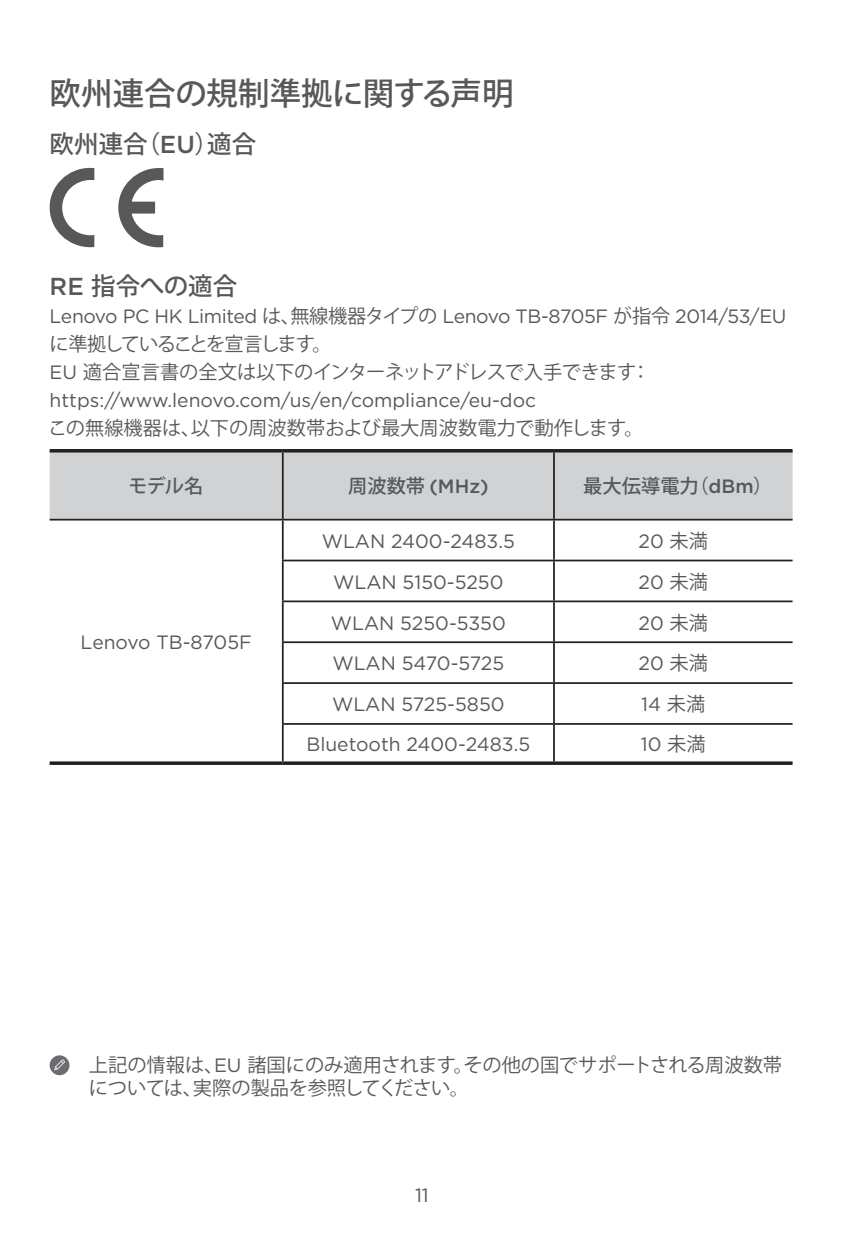
<style>
.page{position:relative;width:844px;height:1241px;background:#fff}
.page>*{position:absolute;margin:0;border:0;box-sizing:border-box;transform-origin:0 0}
.t1{font:500 31.5px "Koz Go Pro";letter-spacing:-.005em;color:#57585a}
.t2{font:500 24.5px "Koz Go Pro";color:#57585a}
.t3{font:19.25px "Gotham";color:#57585a}
.t4{font:19.25px/23.1px "Koz Go Pro";letter-spacing:-.02em;color:#57585a}
.t5{font:19.25px "Gotham";letter-spacing:-.02em;color:#57585a}
.t6{font:19.25px/28px "Koz Go Pro";letter-spacing:-.04em;color:#57585a}
.t7{font:19.25px "Koz Go Pro";color:#57585a}
.t8{font:500 19.25px "Koz Go Pro";color:#57585a}
.t9{font:500 19.25px "Gotham";color:#57585a}
.s1{font-family:"Gotham"}
.s2{font-family:"Koz Go Pro"}
</style>
<div class="page">
<svg style="left:118px;top:168px;width:45px;height:79px"></svg>
<svg style="left:50px;top:168px;width:44px;height:79px"></svg>
<div style="left:50px;top:452px;width:742px;height:66px;background:#d1d2d4"></div>
<hr style="left:50px;top:449px;width:233px;height:3px;background:#231f20">
<hr style="left:283px;top:449px;width:271px;height:3px;background:#231f20">
<hr style="left:554px;top:449px;width:238px;height:3px;background:#231f20">
<hr style="left:50px;top:761px;width:233px;height:3px;background:#231f20">
<hr style="left:283px;top:761px;width:271px;height:3px;background:#231f20">
<hr style="left:554px;top:761px;width:238px;height:3px;background:#231f20">
<hr style="left:282px;top:452px;width:1px;height:66px;background:#231f20">
<hr style="left:553px;top:452px;width:1px;height:66px;background:#231f20">
<hr style="left:50px;top:518px;width:233px;height:2px;background:#231f20">
<hr style="left:283px;top:518px;width:271px;height:2px;background:#231f20">
<hr style="left:282px;top:520px;width:1px;height:39px;background:#231f20">
<hr style="left:554px;top:518px;width:238px;height:2px;background:#231f20">
<hr style="left:553px;top:520px;width:1px;height:39px;background:#231f20">
<hr style="left:282px;top:559px;width:272px;height:2px;background:#231f20">
<hr style="left:282px;top:561px;width:1px;height:39px;background:#231f20">
<hr style="left:554px;top:559px;width:238px;height:2px;background:#231f20">
<hr style="left:553px;top:561px;width:1px;height:39px;background:#231f20">
<hr style="left:282px;top:600px;width:272px;height:2px;background:#231f20">
<hr style="left:282px;top:602px;width:1px;height:39px;background:#231f20">
<hr style="left:554px;top:600px;width:238px;height:2px;background:#231f20">
<hr style="left:553px;top:602px;width:1px;height:39px;background:#231f20">
<hr style="left:282px;top:641px;width:272px;height:2px;background:#231f20">
<hr style="left:282px;top:643px;width:1px;height:39px;background:#231f20">
<hr style="left:554px;top:641px;width:238px;height:2px;background:#231f20">
<hr style="left:553px;top:643px;width:1px;height:39px;background:#231f20">
<hr style="left:282px;top:682px;width:272px;height:1px;background:#231f20">
<hr style="left:282px;top:683px;width:1px;height:40px;background:#231f20">
<hr style="left:554px;top:682px;width:238px;height:1px;background:#231f20">
<hr style="left:553px;top:683px;width:1px;height:40px;background:#231f20">
<hr style="left:282px;top:723px;width:272px;height:1px;background:#231f20">
<hr style="left:282px;top:724px;width:1px;height:37px;background:#231f20">
<hr style="left:554px;top:723px;width:238px;height:1px;background:#231f20">
<hr style="left:553px;top:724px;width:1px;height:37px;background:#231f20">
<div style="left:50px;top:1055px;width:19px;height:19px;background:#6c6d70;border-radius:50%"></div>
<svg style="left:54px;top:1059px;width:11px;height:10px"></svg>
<h1 class="t1" style="left:50px;top:73px;width:465px">欧州連合の規制準拠に関する声明</h1>
<p class="t2" style="left:50px;top:128px;width:208px">欧州連合（<span class="s1">EU</span>）適合</p>
<p class="t2" style="left:50px;top:270px;width:189px"><span class="s1">RE</span> 指令への適合</p>
<p class="t5" style="left:50px;top:304px;width:738px">Lenovo PC HK Limited <span class="s2">は、無線機器タイプの</span> Lenovo TB-8705F <span class="s2">が指令</span> 2014/53/EU</p>
<p class="t6" style="left:50px;top:330px;width:602px">に準拠していることを宣言します。<br><span class="s1">EU</span> 適合宣言書の全文は以下のインターネットアドレスで入手できます：</p>
<p class="t3" style="left:50px;top:388px;width:488px">https://www.lenovo.com/us/en/compliance/eu-doc</p>
<p class="t7" style="left:48px;top:415px;width:596px">この無線機器は、以下の周波数帯および最大周波数電力で動作します。</p>
<p class="t8" style="left:128px;top:473px;width:76px">モデル名</p>
<p class="t9" style="left:348px;top:475px;width:142px"><span class="s2">周波数帯</span> (MHz)</p>
<p class="t8" style="left:583px;top:473px;width:191px">最大伝導電力（<span class="s1">dBm</span>）</p>
<p class="t3" style="left:81px;top:630px;width:173px">Lenovo TB-8705F</p>
<p class="t3" style="left:322px;top:528px;width:195px">WLAN 2400-2483.5</p>
<p class="t3" style="left:638px;top:528px;width:71px">20 <span class="s2">未満</span></p>
<p class="t3" style="left:333px;top:569px;width:172px">WLAN 5150-5250</p>
<p class="t3" style="left:638px;top:569px;width:71px">20 <span class="s2">未満</span></p>
<p class="t3" style="left:331px;top:610px;width:176px">WLAN 5250-5350</p>
<p class="t3" style="left:638px;top:610px;width:71px">20 <span class="s2">未満</span></p>
<p class="t3" style="left:332px;top:651px;width:173px">WLAN 5470-5725</p>
<p class="t3" style="left:638px;top:651px;width:71px">20 <span class="s2">未満</span></p>
<p class="t3" style="left:332px;top:692px;width:174px">WLAN 5725-5850</p>
<p class="t3" style="left:641px;top:692px;width:66px">14 <span class="s2">未満</span></p>
<p class="t3" style="left:306px;top:732px;width:225px">Bluetooth 2400-2483.5</p>
<p class="t3" style="left:640px;top:732px;width:66px">10 <span class="s2">未満</span></p>
<p class="t4" style="left:89px;top:1053px;width:694px">上記の情報は、<span class="s1">EU</span> 諸国にのみ適用されます。その他の国でサポートされる周波数帯については、実際の製品を参照してください。</p>
<p class="t3" style="left:415px;top:1182px;width:15px">11</p>
</div>
